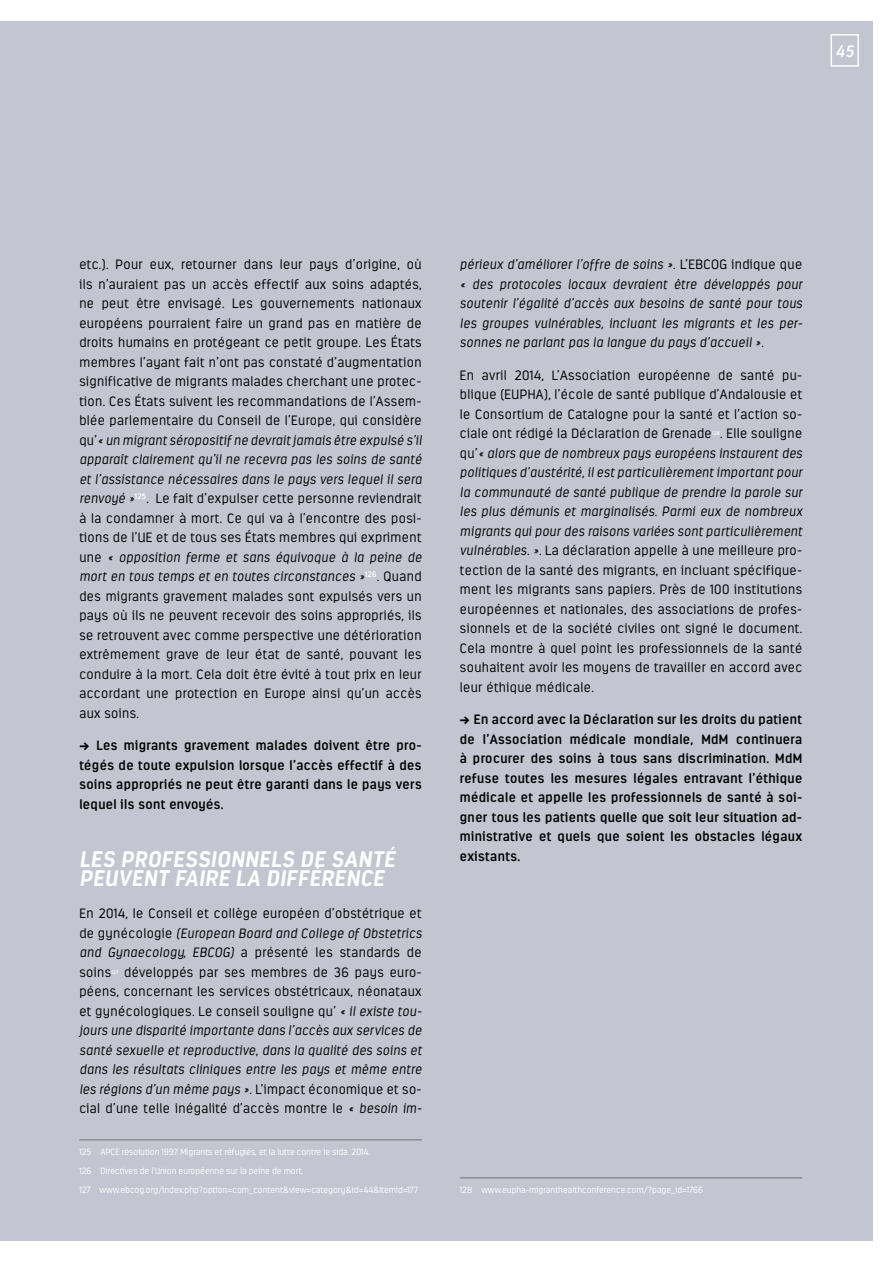
<style>
.page{position:relative;width:893px;height:1263px;background:#fff}
.page>*{position:absolute;margin:0;border:0;box-sizing:border-box;transform-origin:0 0}
.t1{font:italic 700 22.5px/19.5px "Estandar Rounded";letter-spacing:.03em;color:#fff}
.t2{font:italic 600 16.5px "Estandar Rounded";color:#fff}
.t3{font:300 13.5px/19.5px "Estandar Rounded";letter-spacing:.03em;color:#000;text-align:justify}
.t4{font:italic 300 13.5px/19.5px "Estandar Rounded";letter-spacing:.03em;color:#000;text-align:justify}
.t5{font:600 13.5px/19.5px "Estandar Rounded";letter-spacing:.03em;color:#000;text-align:justify}
.t6{font:300 9px/19px "Estandar Rounded";color:#fff}
.t7{font:600 5.25px "Estandar Rounded";letter-spacing:.03em;color:#fff}
.s1{font-style:italic}
.s2{font-family:"Maax";font-weight:700;font-size:12.75px}
.s3{font-style:normal}
</style>
<div class="page">
<div style="left:0;top:21px;width:873px;height:1220px;background:#c3c5d0"></div>
<hr style="left:79px;top:1139px;width:343px;height:1px;background:#707172">
<hr style="left:460px;top:1177px;width:342px;height:1px;background:#707172">
<div style="left:830px;top:34px;width:29px;height:33px;border:2px solid #fff"></div>
<p class="t2" style="left:836px;top:41px;width:20px">45</p>
<p class="t3" style="left:79px;top:255px;width:344px">etc.). Pour eux, retourner dans leur pays d’origine, où ils n’auraient pas un accès effectif aux soins adaptés, ne peut être envisagé. Les gouvernements nationaux européens pourraient faire un grand pas en matière de droits humains en protégeant ce petit groupe. Les États membres l’ayant fait n’ont pas constaté d’augmentation significative de migrants malades cherchant une protec&shy;tion. Ces États suivent les recommandations de l’Assem&shy;blée parlementaire du Conseil de l’Europe, qui considère qu’<span class="s1">« un migrant séropositif ne devrait jamais être expulsé s’il apparaît clairement qu’il ne recevra pas les soins de santé et l’assistance nécessaires dans le pays vers lequel il sera renvoyé »</span><sup>125</sup>. Le fait d’expulser cette personne reviendrait à la condamner à mort. Ce qui va à l’encontre des posi&shy;tions de l’UE et de tous ses États membres qui expriment une <span class="s1">« opposition ferme et sans équivoque à la peine de mort en tous temps et en toutes circonstances »</span><sup>126</sup>. Quand des migrants gravement malades sont expulsés vers un pays où ils ne peuvent recevoir des soins appropriés, ils se retrouvent avec comme perspective une détérioration extrêmement grave de leur état de santé, pouvant les conduire à la mort. Cela doit être évité à tout prix en leur accordant une protection en Europe ainsi qu’un accès aux soins.</p>
<p class="t5" style="left:79px;top:736px;width:344px"><span class="s2">-&gt;</span> Les migrants gravement malades doivent être pro&shy;tégés de toute expulsion lorsque l’accès effectif à des soins appropriés ne peut être garanti dans le pays vers lequel ils sont envoyés.</p>
<h1 class="t1" style="left:79px;top:849px;width:317px">LES PROFESSIONNELS DE SANTÉ<br>PEUVENT FAIRE LA DIFFÉRENCE</h1>
<p class="t3" style="left:79px;top:904px;width:344px">En 2014, le Conseil et collège européen d’obstétrique et de gynécologie <span class="s1">(European Board and College of Obstetrics and Gynaecology, EBCOG)</span> a présenté les standards de soins</p>
<p class="t4" style="left:79px;top:962px;width:345px;text-indent:45px"><span class="s3">développés par ses membres de 36 pays euro&shy;péens, concernant les services obstétricaux, néonataux et gynécologiques. Le conseil souligne qu’</span> « il existe tou&shy;jours une disparité importante dans l’accès aux services de santé sexuelle et reproductive, dans la qualité des soins et dans les résultats cliniques entre les pays et même entre les régions d’un même pays ». <span class="s3">L’impact économique et so&shy;cial d’une telle inégalité d’accès montre le</span> « besoin im-</p>
<p class="t6" style="left:79px;top:1142px;width:340px">125 APCE résolution 1997. Migrants et réfugiés, et la lutte contre le sida. 2014.<br>126 Directives de l’Union européenne sur la peine de mort.<br>127 www.ebcog.org/index.php?option=com_content&amp;view=category&amp;id=44&amp;Itemid=177</p>
<p class="t7" style="left:112px;top:969px;width:9px">127</p>
<p class="t4" style="left:460px;top:255px;width:345px">périeux d’améliorer l’offre de soins »<span class="s3">. L’EBCOG indique que </span>« des protocoles locaux devraient être développés pour soutenir l’égalité d’accès aux besoins de santé pour tous les groupes vulnérables, incluant les migrants et les per&shy;sonnes ne parlant pas la langue du pays d’accueil ».</p>
<p class="t3" style="left:460px;top:365px;width:344px">En avril 2014, L’Association européenne de santé pu&shy;blique (EUPHA), l’école de santé publique d’Andalousie et le Consortium de Catalogne pour la santé et l’action so&shy;ciale ont rédigé la Déclaration de Grenade</p>
<p class="t3" style="left:460px;top:424px;width:345px;text-indent:260px">. Elle souligne qu’<span class="s1">« alors que de nombreux pays européens instaurent des politiques d’austérité, il est particulièrement important pour la communauté de santé publique de prendre la parole sur les plus démunis et marginalisés. Parmi eux de nombreux migrants qui pour des raisons variées sont particulièrement vulnérables. »</span>. La déclaration appelle à une meilleure pro&shy;tection de la santé des migrants, en incluant spécifique&shy;ment les migrants sans papiers. Près de 100 institutions européennes et nationales, des associations de profes&shy;sionnels et de la société civiles ont signé le document.<br>Cela montre à quel point les professionnels de la santé souhaitent avoir les moyens de travailler en accord avec leur éthique médicale.</p>
<p class="t5" style="left:460px;top:709px;width:344px"><span class="s2">-&gt;</span> En accord avec la Déclaration sur les droits du patient de l’Association médicale mondiale, MdM continuera à procurer des soins à tous sans discrimination. MdM refuse toutes les mesures légales entravant l’éthique médicale et appelle les professionnels de santé à soi&shy;gner tous les patients quelle que soit leur situation ad&shy;ministrative et quels que soient les obstacles légaux existants.</p>
<p class="t7" style="left:712px;top:430px;width:9px">128</p>
<p class="t6" style="left:460px;top:1180px;width:245px">128 www.eupha-migranthealthconference.com/?page_id=1766</p>
</div>
